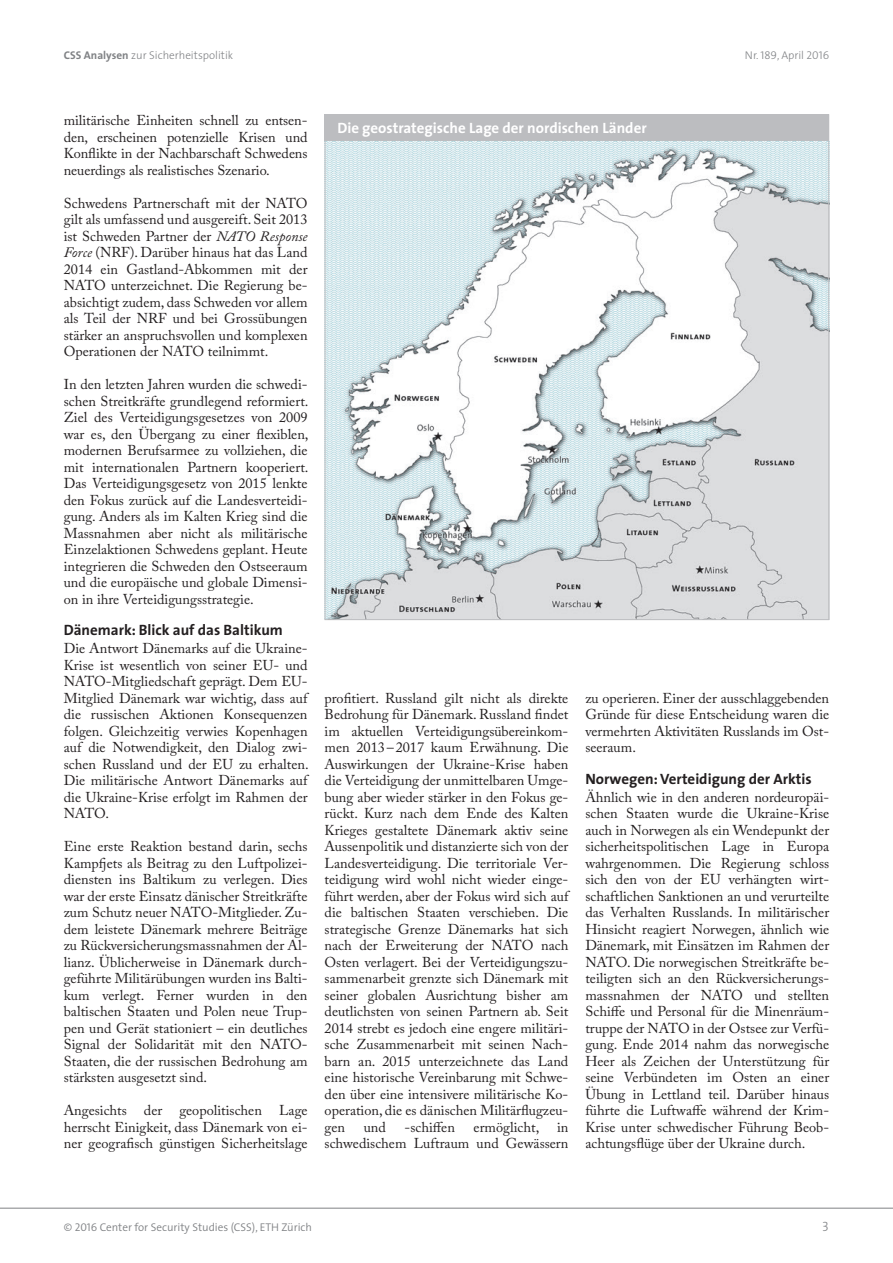
<style>
.page{position:relative;width:893px;height:1263px;background:#fff}
.page>*{position:absolute;margin:0;border:0;box-sizing:border-box;transform-origin:0 0}
.Lauftext_Titel_de{font:700 15px "The Sans";color:#231f20}
.Boxtitel_de{font:700 15px "The Sans";color:#fff}
.Text_de{font:14.25px/16.5px "Adobe Caslon Pro";color:#231f20;text-align:justify}
.t1{font:13.5px "The Sans Light Caps";color:#808285}
.t2{font:300 11.25px "The Sans";color:#808285}
.t3{font:300 11.25px "The Sans";color:#808285}
.s1{font-weight:700}
.s2{font-family:"The Sans Light Caps";font-weight:400}
.s3{font-style:italic}
.s4{font-family:"The Sans Semi Light Caps";font-weight:400}
</style>
<div class="page">
<hr style="left:0;top:1208px;width:893px;height:1px;background:#808285">
<div style="left:325px;top:114px;width:504px;height:28px;background:#bcbdc0"></div>
<img style="left:327px;top:142px;width:500px;height:476px">
<p class="t2" style="left:64px;top:46px;width:171px"><span class="s1">CSS Analysen</span> zur Sicherheitspolitik</p>
<p class="t2" style="left:745px;top:46px;width:86px">Nr. <span class="s2">189</span>, April <span class="s2">2016</span></p>
<p class="Text_de" style="left:64px;top:112px;width:245px">militärische Einheiten schnell zu entsen&shy;den, erscheinen potenzielle Krisen und Konflikte in der Nachbarschaft Schwedens neuerdings als realistisches Szenario.</p>
<p class="Text_de" style="left:64px;top:194px;width:245px">Schwedens Partnerschaft mit der NATO gilt als umfassend und ausgereift. Seit 2013 ist Schweden Partner der <span class="s3">NATO Response Force</span> (NRF). Darüber hinaus hat das Land 2014 ein Gastland-Abkommen mit der NATO unterzeichnet. Die Regierung be&shy;absichtigt zudem, dass Schweden vor allem als Teil der NRF und bei Grossübungen stärker an anspruchsvollen und komplexen Operationen der NATO teilnimmt.</p>
<p class="Text_de" style="left:64px;top:376px;width:246px">In den letzten Jahren wurden die schwedi&shy;schen Streitkräfte grundlegend reformiert.<br>Ziel des Verteidigungsgesetzes von 2009 war es, den Übergang zu einer flexiblen, modernen Berufsarmee zu vollziehen, die mit internationalen Partnern kooperiert.<br>Das Verteidigungsgesetz von 2015 lenkte den Fokus zurück auf die Landesverteidi&shy;gung. Anders als im Kalten Krieg sind die Massnahmen aber nicht als militärische Einzelaktionen Schwedens geplant. Heute integrieren die Schweden den Ostseeraum und die europäische und globale Dimensi&shy;on in ihre Verteidigungsstrategie.</p>
<p class="Lauftext_Titel_de" style="left:64px;top:617px;width:221px">Dänemark: Blick auf das Baltikum</p>
<p class="Text_de" style="left:64px;top:640px;width:246px">Die Antwort Dänemarks auf die Ukraine-Krise ist wesentlich von seiner EU- und NATO-Mitgliedschaft geprägt. Dem EU-Mitglied Dänemark war wichtig, dass auf die russischen Aktionen Konsequenzen folgen. Gleichzeitig verwies Kopenhagen auf die Notwendigkeit, den Dialog zwi&shy;schen Russland und der EU zu erhalten.<br>Die militärische Antwort Dänemarks auf die Ukraine-Krise erfolgt im Rahmen der NATO.</p>
<p class="Text_de" style="left:64px;top:838px;width:245px">Eine erste Reaktion bestand darin, sechs Kampfjets als Beitrag zu den Luftpolizei&shy;diensten ins Baltikum zu verlegen. Dies war der erste Einsatz dänischer Streitkräfte zum Schutz neuer NATO-Mitglieder. Zu&shy;dem leistete Dänemark mehrere Beiträge zu Rückversicherungsmassnahmen der Al&shy;lianz. Üblicherweise in Dänemark durch&shy;geführte Militärübungen wurden ins Balti&shy;kum verlegt. Ferner wurden in den baltischen Staaten und Polen neue Trup&shy;pen und Gerät stationiert – ein deutliches Signal der Solidarität mit den NATO-Staaten, die der russischen Bedrohung am stärksten ausgesetzt sind.</p>
<p class="Text_de" style="left:64px;top:1102px;width:245px">Angesichts der geopolitischen Lage herrscht Einigkeit, dass Dänemark von ei&shy;ner geografisch günstigen Sicherheitslage</p>
<p class="Boxtitel_de" style="left:337px;top:116px;width:311px">Die geostrategische Lage der nordischen Länder</p>
<p class="Text_de" style="left:325px;top:689px;width:245px">profitiert. Russland gilt nicht als direkte Bedrohung für Dänemark. Russland findet im aktuellen Verteidigungsübereinkom&shy;men 2013–2017 kaum Erwähnung. Die Auswirkungen der Ukraine-Krise haben die Verteidigung der unmittelbaren Umge&shy;bung aber wieder stärker in den Fokus ge&shy;rückt. Kurz nach dem Ende des Kalten Krieges gestaltete Dänemark aktiv seine Aussenpolitik und distanzierte sich von der Landesverteidigung. Die territoriale Ver&shy;teidigung wird wohl nicht wieder einge&shy;führt werden, aber der Fokus wird sich auf die baltischen Staaten verschieben. Die strategische Grenze Dänemarks hat sich nach der Erweiterung der NATO nach Osten verlagert. Bei der Verteidigungszu&shy;sammenarbeit grenzte sich Dänemark mit seiner globalen Ausrichtung bisher am deutlichsten von seinen Partnern ab. Seit 2014 strebt es jedoch eine engere militäri&shy;sche Zusammenarbeit mit seinen Nach&shy;barn an. 2015 unterzeichnete das Land eine historische Vereinbarung mit Schwe&shy;den über eine intensivere militärische Ko&shy;operation, die es dänischen Militärflugzeu&shy;gen</p>
<p class="Text_de" style="left:325px;top:1118px;width:245px;text-align:right">ermöglicht, in<br>schwedischem Luftraum und Gewässern</p>
<p class="Text_de" style="left:364px;top:1118px;width:24px">und</p>
<p class="Text_de" style="left:405px;top:1118px;width:52px">-schiffen</p>
<p class="Text_de" style="left:585px;top:689px;width:245px">zu operieren. Einer der ausschlaggebenden Gründe für diese Entscheidung waren die vermehrten Aktivitäten Russlands im Ost&shy;seeraum.</p>
<p class="Lauftext_Titel_de" style="left:585px;top:766px;width:228px">Norwegen: Verteidigung der Arktis</p>
<p class="Text_de" style="left:585px;top:788px;width:245px">Ähnlich wie in den anderen nordeuropäi&shy;schen Staaten wurde die Ukraine-Krise auch in Norwegen als ein Wendepunkt der sicherheitspolitischen Lage in Europa wahrgenommen. Die Regierung schloss sich den von der EU verhängten wirt&shy;schaftlichen Sanktionen an und verurteilte das Verhalten Russlands. In militärischer Hinsicht reagiert Norwegen, ähnlich wie Dänemark, mit Einsätzen im Rahmen der NATO. Die norwegischen Streitkräfte be&shy;teiligten sich an den Rückversicherungs&shy;massnahmen der NATO und stellten Schiffe und Personal für die Minenräum&shy;truppe der NATO in der Ostsee zur Verfü&shy;gung. Ende 2014 nahm das norwegische Heer als Zeichen der Unterstützung für seine Verbündeten im Osten an einer Übung in Lettland teil. Darüber hinaus führte die Luftwaffe während der Krim-Krise unter schwedischer Führung Beob&shy;achtungsflüge über der Ukraine durch.</p>
<p class="t3" style="left:64px;top:1217px;width:250px">© <span class="s4">2016</span> Center for Security Studies (CSS), ETH Zürich</p>
<p class="t1" style="left:822px;top:1215px;width:8px">3</p>
</div>
